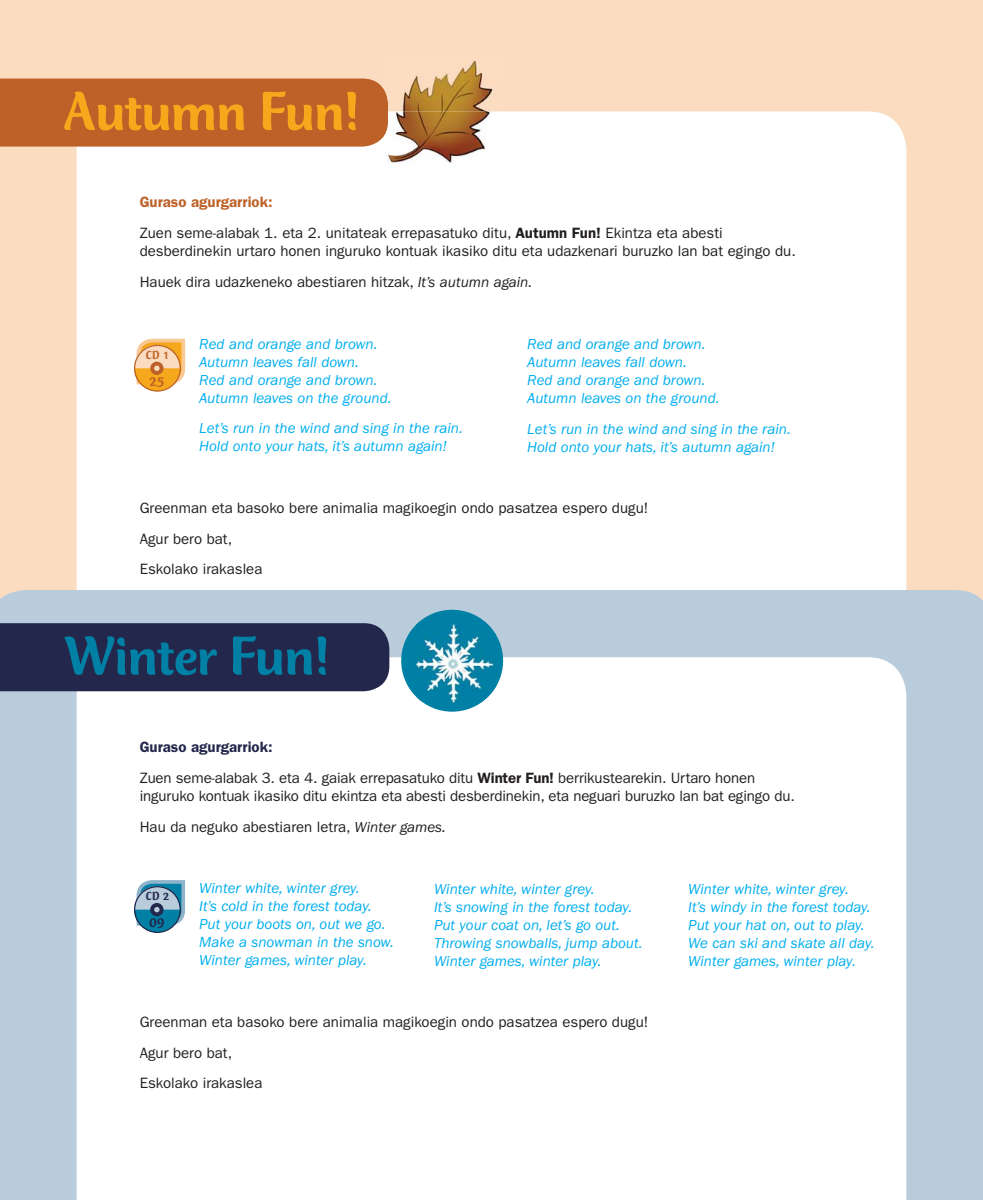
<style>
.page{position:relative;width:983px;height:1200px;background:#fff}
.page>*{position:absolute;margin:0;border:0;box-sizing:border-box;transform-origin:0 0}
.t1{font:500 57px "Club Type Std";letter-spacing:-.01em;color:#f5a81c}
.t2{font:500 57px "Club Type Std";letter-spacing:-.01em;color:#0080a4}
.t3{font:italic 15px/18px "ITC Franklin Gothic Std";color:#00aeef}
.t4{font:15px/30.8px "ITC Franklin Gothic Std";color:#231f20}
.t5{font:500 14.7px "Club Type Std";color:#bd6128}
.t6{font:500 14.7px "Club Type Std";color:#22274b}
.t7{font:500 12.15px "Club Type Std";color:#bd6128}
.t8{font:500 12.15px "Club Type Std";color:#22274b}
.s1{font-weight:600;color:#bd6128}
.s2{font-weight:600}
.s3{font-style:italic}
.s4{font-weight:600;color:#22274b}
</style>
<div class="page">
<div style="left:0;top:0;width:982px;height:590px;background:#fbdcc1"></div>
<div style="left:77px;top:111px;width:829px;height:568px;background:#fff;border-radius:38px"></div>
<div style="left:0;top:590px;width:982px;height:609px;background:#b8ccdb"></div>
<svg style="left:77px;top:657px;width:829px;height:542px"></svg>
<div style="left:0;top:78px;width:382px;height:68px;background:#bd6128"></div>
<img style="left:382px;top:55px;width:117px;height:108px">
<img style="left:382px;top:87px;width:6px;height:51px">
<svg style="left:134px;top:345px;width:46px;height:46px"></svg>
<svg style="left:134px;top:338px;width:51px;height:48px;background:#f3bf77"></svg>
<div style="left:134px;top:345px;width:47px;height:46px;border:1px solid #bd6128;border-radius:50%"></div>
<div style="left:0;top:623px;width:389px;height:68px;background:#22274b"></div>
<div style="left:401px;top:609px;width:102px;height:102px;background:#0080a4;border-radius:50%"></div>
<img style="left:416px;top:621px;width:80px;height:81px">
<div style="left:134px;top:886px;width:46px;height:46px;background:#0080a4;border-radius:50%"></div>
<svg style="left:134px;top:878px;width:53px;height:49px"></svg>
<div style="left:134px;top:885px;width:47px;height:47px;border:1px solid #22274b;border-radius:50%"></div>
<h1 class="t1" style="left:63px;top:89px;width:297px">Autumn Fun!</h1>
<p class="t4" style="left:140px;top:188px;width:584px"><span class="s1">Guraso agurgarriok:<br></span>Zuen seme-alabak 1. eta 2. unitateak errepasatuko ditu, <span class="s2">Autumn Fun!</span> Ekintza eta abesti</p>
<p class="t4" style="left:140px;top:237px;width:657px">desberdinekin urtaro honen inguruko kontuak ikasiko ditu eta udazkenari buruzko lan bat egingo du.<br>Hauek dira udazkeneko abestiaren hitzak, <span class="s3">It’s autumn again.</span></p>
<p class="t7" style="left:146px;top:350px;width:25px">CD 1</p>
<p class="t5" style="left:149px;top:375px;width:16px">25</p>
<p class="t3" style="left:199px;top:335px;width:194px">Red and orange and brown.<br>Autumn leaves fall down.<br>Red and orange and brown.<br>Autumn leaves on the ground.</p>
<p class="t3" style="left:199px;top:420px;width:265px">Let’s run in the wind and sing in the rain.<br>Hold onto your hats, it’s autumn again!</p>
<p class="t3" style="left:527px;top:336px;width:194px">Red and orange and brown.<br>Autumn leaves fall down.<br>Red and orange and brown.<br>Autumn leaves on the ground.</p>
<p class="t3" style="left:527px;top:420px;width:265px">Let’s run in the wind and sing in the rain.<br>Hold onto your hats, it’s autumn again!</p>
<p class="t4" style="left:140px;top:493px;width:510px">Greenman eta basoko bere animalia magikoegin ondo pasatzea espero dugu!<br>Agur bero bat,<br>Eskolako irakaslea</p>
<h1 class="t2" style="left:65px;top:633px;width:266px">Winter Fun!</h1>
<p class="t4" style="left:140px;top:732px;width:616px"><span class="s4">Guraso agurgarriok:<br></span>Zuen seme-alabak 3. eta 4. gaiak errepasatuko ditu <span class="s2">Winter Fun!</span> berrikustearekin. Urtaro honen</p>
<p class="t4" style="left:140px;top:781px;width:656px">inguruko kontuak ikasiko ditu ekintza eta abesti desberdinekin, eta neguari buruzko lan bat egingo du.<br>Hau da neguko abestiaren letra, <span class="s3">Winter games.</span></p>
<p class="t8" style="left:146px;top:891px;width:25px">CD 2</p>
<p class="t6" style="left:149px;top:916px;width:16px">09</p>
<p class="t3" style="left:199px;top:879px;width:196px">Winter white, winter grey.<br>It’s cold in the forest today.<br>Put your boots on, out we go.<br>Make a snowman in the snow.<br>Winter games, winter play.</p>
<p class="t3" style="left:434px;top:880px;width:210px">Winter white, winter grey.<br>It’s snowing in the forest today.<br>Put your coat on, let’s go out.<br>Throwing snowballs, jump about.<br>Winter games, winter play.</p>
<p class="t3" style="left:688px;top:880px;width:188px">Winter white, winter grey.<br>It’s windy in the forest today.<br>Put your hat on, out to play.<br>We can ski and skate all day.<br>Winter games, winter play.</p>
<p class="t4" style="left:140px;top:1007px;width:510px">Greenman eta basoko bere animalia magikoegin ondo pasatzea espero dugu!<br>Agur bero bat,<br>Eskolako irakaslea</p>
</div>
